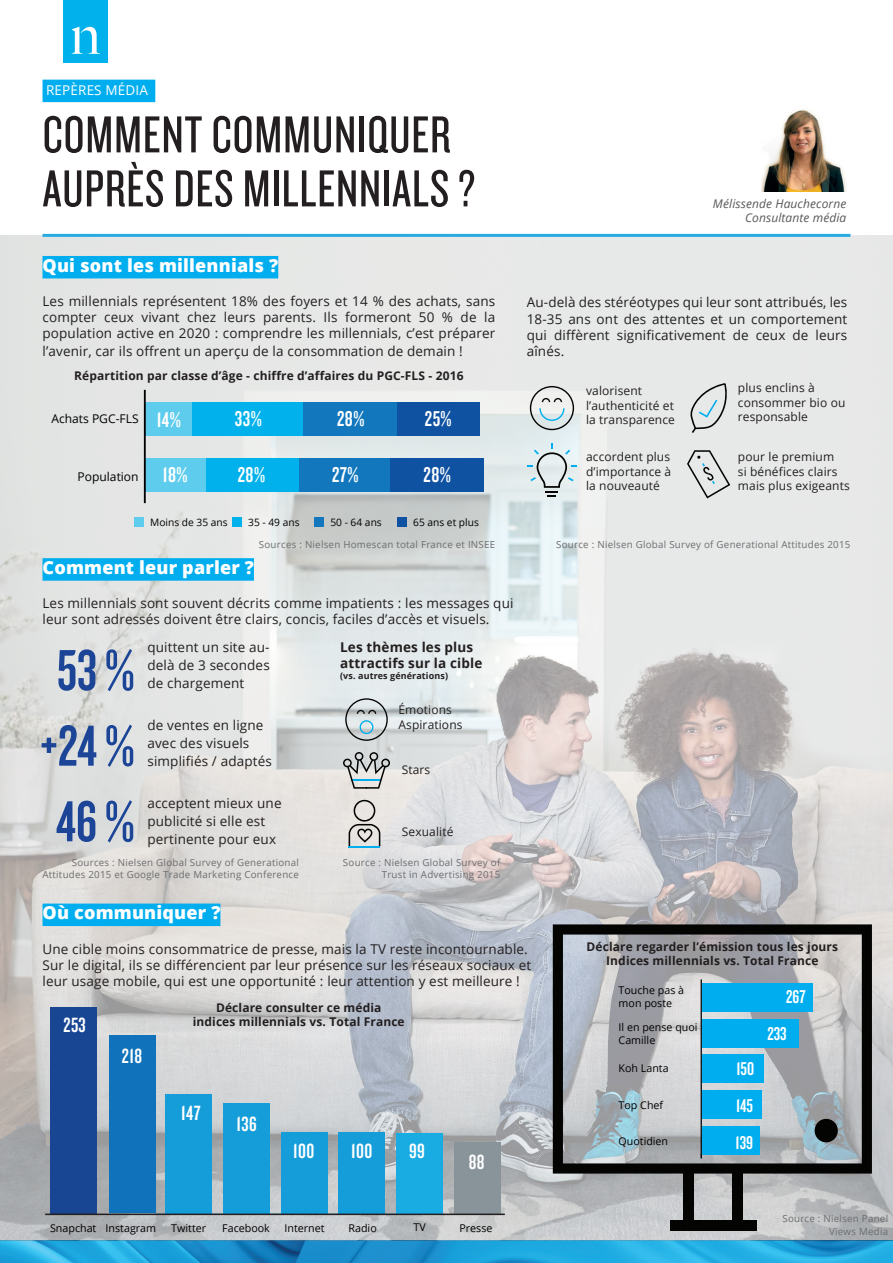
<style>
.page{position:relative;width:893px;height:1263px;background:#fff}
.page>*{position:absolute;margin:0;border:0;box-sizing:border-box;transform-origin:0 0}
.t1{font:60px/75.6px "Knockout 48 Featherweight";color:#1c4598;text-align:justify}
.t2{font:54px/54px "Knockout 28 Junior Feathrwt";letter-spacing:.015em;color:#231f20}
.t3{font:22.35px "Knockout 48 Featherweight";letter-spacing:.02em;color:#fff}
.t4{font:21.45px "Knockout 48 Featherweight";letter-spacing:.02em;color:#fff}
.t5{font:19.35px/36.3px "Knockout 48 Featherweight";color:#fff}
.t6{font:800 18px "Open Sans";letter-spacing:.01em;color:#fff}
.t7{font:13.5px/16.2px "Open Sans";letter-spacing:.01em;color:#231f20}
.t8{font:700 13.5px/16.2px "Open Sans";letter-spacing:.01em;color:#231f20}
.t9{font:13.5px "Open Sans";letter-spacing:.01em;color:#fff}
.t10{font:12px/14.4px "Open Sans";letter-spacing:.01em;color:#231f20}
.t11{font:700 12px/14.4px "Open Sans";letter-spacing:.01em;color:#231f20;text-align:center}
.t12{font:italic 12px/13.5px "Open Sans";letter-spacing:.01em;color:#57585a;text-align:right}
.t13{font:12px "Open Sans";color:#000001}
.t14{font:10.65px/12.8px "Open Sans";color:#000001}
.t15{font:10.2px "Open Sans";color:#000001}
.t16{font:9.75px/11.7px "Open Sans";letter-spacing:.025em;color:#6c6d70;text-align:right}
.t17{font:700 9px "Open Sans";letter-spacing:.01em;color:#231f20}
.s1{font-size:15.75px}
</style>
<div class="page">
<img style="left:0;top:235px;width:893px;height:1028px">
<div style="left:64px;top:0;width:44px;height:63px;background:#00b1ec"></div>
<svg style="left:72px;top:27px;width:28px;height:27px"></svg>
<div style="left:43px;top:80px;width:112px;height:22px;background:#00aeef"></div>
<img style="left:761px;top:109px;width:85px;height:82px">
<div style="left:43px;top:903px;width:177px;height:23px;background:#00aeef"></div>
<div style="left:43px;top:558px;width:211px;height:23px;background:#00aeef"></div>
<div style="left:43px;top:256px;width:235px;height:22px;background:#00aeef"></div>
<div style="left:396px;top:403px;width:84px;height:33px;background:#0f52a2"></div>
<div style="left:390px;top:458px;width:93px;height:34px;background:#0f52a2"></div>
<div style="left:303px;top:403px;width:94px;height:33px;background:#1277bd"></div>
<div style="left:299px;top:458px;width:91px;height:34px;background:#1277bd"></div>
<div style="left:192px;top:403px;width:111px;height:33px;background:#00b1ec"></div>
<div style="left:205px;top:458px;width:94px;height:34px;background:#00b1ec"></div>
<div style="left:145px;top:403px;width:47px;height:33px;background:#5eccec"></div>
<div style="left:145px;top:458px;width:60px;height:34px;background:#5eccec"></div>
<hr style="left:144px;top:390px;width:2px;height:113px;background:#000001">
<div style="left:134px;top:517px;width:9px;height:9px;background:#5eccec"></div>
<div style="left:232px;top:517px;width:9px;height:9px;background:#00b1ec"></div>
<div style="left:314px;top:517px;width:10px;height:9px;background:#1277bd"></div>
<div style="left:397px;top:517px;width:9px;height:9px;background:#0f52a2"></div>
<svg style="left:530px;top:386px;width:44px;height:44px"></svg>
<svg style="left:527px;top:443px;width:50px;height:54px;background:#ccd8db"></svg>
<svg style="left:690px;top:383px;width:41px;height:50px;background:#cad0d1"></svg>
<svg style="left:687px;top:450px;width:43px;height:48px;background:#cacccc"></svg>
<svg style="left:343px;top:752px;width:47px;height:37px;background:#afb4b4"></svg>
<svg style="left:345px;top:698px;width:43px;height:43px;background:#b9c3c6"></svg>
<svg style="left:349px;top:800px;width:31px;height:46px"></svg>
<hr style="left:349px;top:846px;width:31px;height:2px;background:#00aeef">
<svg style="left:553px;top:924px;width:319px;height:249px;background:#9a9da0"></svg>
<div style="left:670px;top:1220px;width:86px;height:10px;background:#040503"></div>
<div style="left:684px;top:1172px;width:10px;height:52px;background:#040503"></div>
<div style="left:733px;top:1172px;width:10px;height:52px;background:#040503"></div>
<svg style="left:813px;top:1118px;width:26px;height:25px"></svg>
<hr style="left:43px;top:234px;width:807px;height:3px;background:#28abe1">
<hr style="left:701px;top:979px;width:1px;height:179px;background:#000001">
<div style="left:702px;top:983px;width:110px;height:29px;background:#00aeef"></div>
<div style="left:702px;top:1019px;width:96px;height:28px;background:#00aeef"></div>
<div style="left:702px;top:1054px;width:62px;height:29px;background:#00aeef"></div>
<div style="left:702px;top:1090px;width:60px;height:29px;background:#00aeef"></div>
<div style="left:702px;top:1126px;width:57px;height:29px;background:#00aeef"></div>
<div style="left:454px;top:1142px;width:46px;height:71px;background:#88939a"></div>
<div style="left:396px;top:1133px;width:46px;height:80px;background:#18ace3"></div>
<div style="left:339px;top:1132px;width:46px;height:81px;background:#149dd9"></div>
<div style="left:281px;top:1132px;width:46px;height:81px;background:#149dd9"></div>
<div style="left:223px;top:1102px;width:47px;height:111px;background:#149dd9"></div>
<div style="left:166px;top:1093px;width:46px;height:120px;background:#149dd9"></div>
<div style="left:110px;top:1035px;width:46px;height:178px;background:#0f72ba"></div>
<div style="left:50px;top:1007px;width:47px;height:206px;background:#194693"></div>
<hr style="left:45px;top:1213px;width:460px;height:2px;background:#231f20">
<p class="t9" style="left:46px;top:81px;width:103px">REPÈRES MÉDIA</p>
<h2 class="t2" style="left:43px;top:106px;width:434px">COMMENT COMMUNIQUER<br>AUPRÈS DES MILLENNIALS ?</h2>
<h3 class="t6" style="left:43px;top:251px;width:237px">Qui sont les millennials ?</h3>
<p class="t7" style="left:43px;top:293px;width:454px;text-align:justify">Les millennials représentent 18% des foyers et 14 % des achats, sans compter ceux vivant chez leurs parents. Ils formeront 50 % de la population active en 2020 : comprendre les millennials, c’est préparer</p>
<p class="t7" style="left:43px;top:343px;width:422px">l’avenir, car ils offrent un aperçu de la consommation de demain !</p>
<p class="t11" style="left:74px;top:368px;width:391px">Répartition par classe d’âge - chiffre d’affaires du PGC-FLS - 2016</p>
<p class="t13" style="left:51px;top:410px;width:89px">Achats PGC-FLS</p>
<h3 class="t3" style="left:157px;top:406px;width:26px">14%</h3>
<h3 class="t3" style="left:235px;top:405px;width:28px">33%</h3>
<h3 class="t3" style="left:337px;top:405px;width:29px">28%</h3>
<h3 class="t3" style="left:425px;top:405px;width:28px">25%</h3>
<p class="t13" style="left:78px;top:469px;width:63px">Population</p>
<h3 class="t3" style="left:152px;top:461px;width:145px"><span class="s1">0</span> 18% <sub>20</sub> 28% <span class="s1">40</span></h3>
<p class="t15" style="left:150px;top:515px;width:79px">Moins de 35 ans</p>
<p class="t15" style="left:248px;top:515px;width:53px">35 - 49 ans</p>
<p class="t15" style="left:330px;top:515px;width:53px">50 - 64 ans</p>
<p class="t15" style="left:413px;top:515px;width:67px">65 ans et plus</p>
<p class="t12" style="left:713px;top:197px;width:135px">Mélissende Hauchecorne<br>Consultante média</p>
<p class="t7" style="left:527px;top:294px;width:322px;text-align:justify">Au-delà des stéréotypes qui leur sont attribués, les 18-35 ans ont des attentes et un comportement qui diffèrent significativement de ceux de leurs aînés.</p>
<p class="t10" style="left:586px;top:383px;width:90px">valorisent l’authenticité et la transparence</p>
<p class="t10" style="left:586px;top:450px;width:87px;text-align:justify">accordent plus d’importance à la nouveauté</p>
<p class="t10" style="left:738px;top:380px;width:109px">plus enclins à consommer bio ou responsable</p>
<p class="t10" style="left:738px;top:450px;width:113px">pour le premium<br>si bénéfices clairs mais plus exigeants</p>
<p class="t16" style="left:259px;top:539px;width:238px">Sources : Nielsen Homescan total France et INSEE</p>
<p class="t16" style="left:556px;top:539px;width:296px">Source : Nielsen Global Survey of Generational Attitudes 2015</p>
<h3 class="t6" style="left:43px;top:554px;width:213px">Comment leur parler ?</h3>
<p class="t7" style="left:43px;top:595px;width:472px">Les millennials sont souvent décrits comme impatients : les messages qui leur sont adressés doivent être clairs, concis, faciles d’accès et visuels.</p>
<h1 class="t1" style="left:40px;top:630px;width:96px">53 % +24 % 46 %</h1>
<p class="t7" style="left:147px;top:638px;width:124px;line-height:18px;text-align:justify">quittent un site au&shy;delà de 3 secondes de chargement</p>
<p class="t7" style="left:147px;top:716px;width:126px;line-height:18px">de ventes en ligne avec des visuels simplifiés / adaptés</p>
<p class="t7" style="left:147px;top:794px;width:136px;line-height:18px">acceptent mieux une publicité si elle est pertinente pour eux</p>
<p class="t8" style="left:340px;top:639px;width:144px">Les thèmes les plus attractifs sur la cible</p>
<p class="t17" style="left:340px;top:670px;width:109px">(vs. autres générations)</p>
<p class="t10" style="left:398px;top:703px;width:66px">Émotions<br>Aspirations</p>
<p class="t10" style="left:402px;top:762px;width:30px">Stars</p>
<p class="t10" style="left:402px;top:824px;width:53px">Sexualité</p>
<p class="t16" style="left:42px;top:856px;width:258px">Sources : Nielsen Global Survey of Generational<br>Attitudes 2015 et Google Trade Marketing Conference</p>
<p class="t16" style="left:343px;top:856px;width:159px">Source : Nielsen Global Survey of<br>Trust in Advertising 2015</p>
<h3 class="t6" style="left:43px;top:899px;width:179px">Où communiquer ?</h3>
<p class="t7" style="left:43px;top:940px;width:490px">Une cible moins consommatrice de presse, mais la TV reste incontournable.<br>Sur le digital, ils se différencient par leur présence sur les réseaux sociaux et leur usage mobile, qui est une opportunité : leur attention y est meilleure !</p>
<h3 class="t4" style="left:64px;top:1011px;width:24px">253</h3>
<h3 class="t4" style="left:122px;top:1043px;width:22px">218</h3>
<p class="t11" style="left:193px;top:1000px;width:213px">Déclare consulter ce média<br>indices millennials vs. Total France</p>
<h3 class="t4" style="left:181px;top:1100px;width:21px">147</h3>
<h3 class="t4" style="left:237px;top:1111px;width:22px">136</h3>
<h3 class="t4" style="left:293px;top:1138px;width:23px">100</h3>
<h3 class="t4" style="left:351px;top:1138px;width:23px">100</h3>
<h3 class="t4" style="left:409px;top:1138px;width:17px">99</h3>
<h3 class="t4" style="left:469px;top:1149px;width:17px">88</h3>
<p class="t14" style="left:50px;top:1221px;width:108px">Snapchat Instagram</p>
<p class="t14" style="left:171px;top:1221px;width:36px">Twitter</p>
<p class="t14" style="left:222px;top:1221px;width:49px">Facebook</p>
<p class="t14" style="left:284px;top:1221px;width:42px">Internet</p>
<p class="t14" style="left:348px;top:1221px;width:30px">Radio</p>
<p class="t14" style="left:414px;top:1221px;width:14px">TV</p>
<p class="t14" style="left:459px;top:1221px;width:35px">Presse</p>
<p class="t11" style="left:587px;top:939px;width:253px">Déclare regarder l’émission tous les jours<br>Indices millennials vs. Total France</p>
<p class="t14" style="left:619px;top:984px;width:67px">Touche pas à mon poste</p>
<p class="t14" style="left:619px;top:1021px;width:80px">Il en pense quoi<br>Camille</p>
<p class="t14" style="left:619px;top:1061px;width:52px">Koh Lanta</p>
<p class="t14" style="left:619px;top:1098px;width:46px">Top Chef</p>
<p class="t14" style="left:619px;top:1135px;width:51px">Quotidien</p>
<h3 class="t5" style="left:736px;top:1049px;width:19px">150</h3>
<h3 class="t5" style="left:736px;top:1086px;width:18px">145</h3>
<h3 class="t5" style="left:736px;top:1123px;width:19px">139</h3>
<h3 class="t5" style="left:767px;top:978px;width:40px;text-indent:19px">267<br>233</h3>
<p class="t16" style="left:782px;top:1211px;width:107px;line-height:13.5px">Source : Nielsen Panel<br>Views Media</p>
</div>
